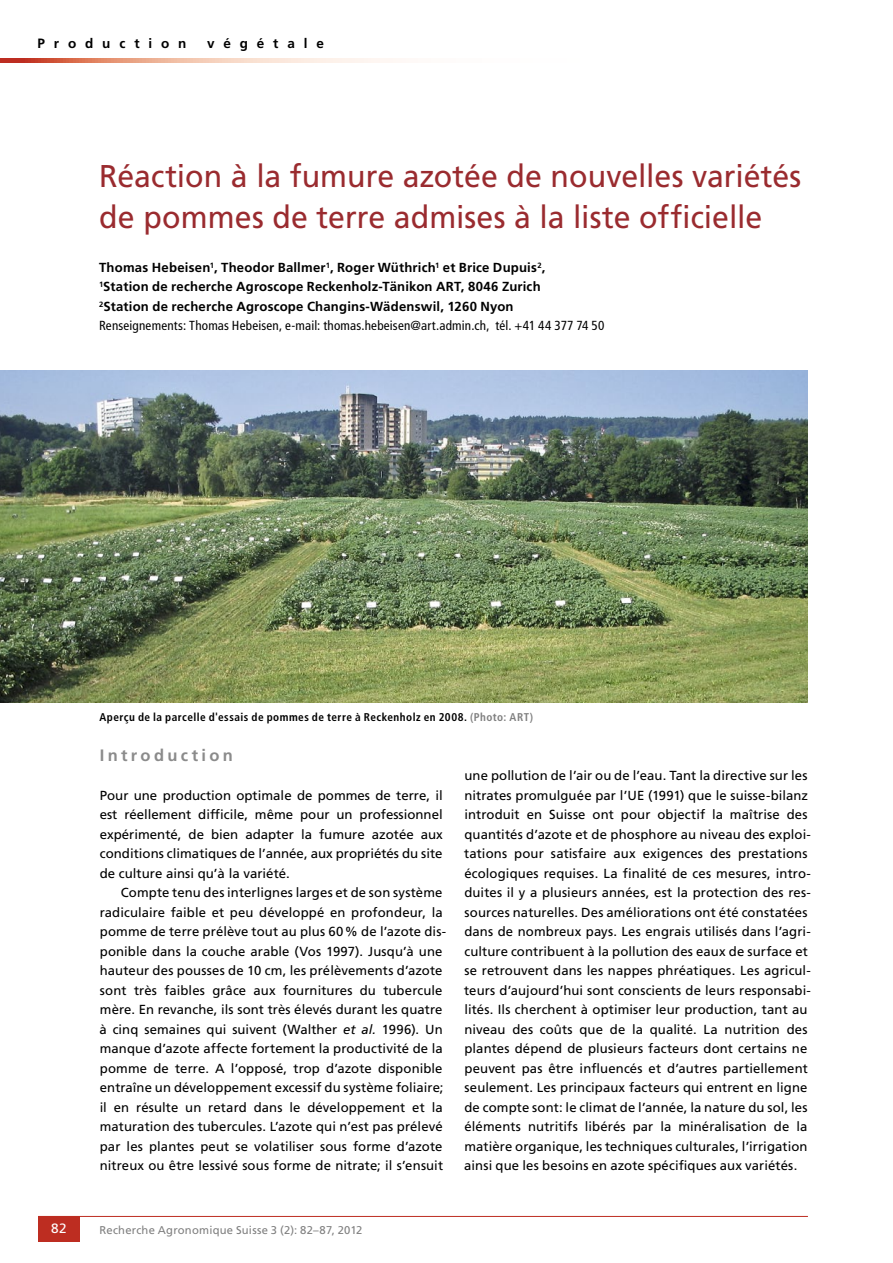
<style>
.page{position:relative;width:893px;height:1263px;background:#fff}
.page>*{position:absolute;margin:0;border:0;box-sizing:border-box;transform-origin:0 0}
.t1{font:31.5px/40.5px "Frutiger LT Std";color:#9a2b2f;scale:.96 1}
.t2{font:700 16.5px "Frutiger LT Std";letter-spacing:.2em;color:#8b8b8b}
.t3{font:700 13.5px "Frutiger LT Std";letter-spacing:.655em;color:#000}
.t4{font:13.5px "Frutiger LT Std";color:#fff}
.t5{font:13.2px/19.5px "Frutiger LT Std";letter-spacing:.01em;color:#000}
.t6{font:700 13.2px/19.5px "Frutiger LT Std";letter-spacing:.015em;color:#000}
.t7{font:700 condensed 11.25px "Frutiger LT Std";letter-spacing:.04em;color:#000}
.t8{font:11.25px "Frutiger LT Std";letter-spacing:.02em;color:#808080}
.s1{font-weight:400;font-stretch:condensed}
.s2{color:#808080}
.s3{font-style:italic}
</style>
<div class="page">
<hr style="left:38px;top:1216px;width:770px;height:1px;background:#bd2d21">
<div style="left:38px;top:1216px;width:42px;height:26px;background:#bd2d21"></div>
<svg style="left:0;top:58px;width:396px;height:5px;background:#ebb2a0"></svg>
<img style="left:0;top:371px;width:808px;height:331px">
<p class="t3" style="left:38px;top:36px;width:150px">Production</p>
<p class="t3" style="left:207px;top:36px;width:118px">végétale</p>
<h1 class="t1" style="left:99px;top:156px;width:733px">Réaction à la fumure azotée de nouvelles variétés de pommes de terre admises à la liste officielle</h1>
<p class="t6" style="left:99px;top:258px;width:507px">Thomas Hebeisen<sup>1</sup>, Theodor Ballmer<sup>1</sup>, Roger Wüthrich<sup>1</sup> et Brice Dupuis<sup>2</sup>,<br><sup>1</sup>Station de recherche Agroscope Reckenholz-Tänikon ART, 8046 Zurich<br><sup>2</sup>Station de recherche Agroscope Changins-Wädenswil, 1260 Nyon<br><span class="s1">Renseignements: Thomas Hebeisen, e-mail: thomas.hebeisen@art.admin.ch, tél. +41 44 377 74 50</span></p>
<p class="t7" style="left:100px;top:711px;width:435px">Aperçu de la parcelle d'essais de pommes de terre à Reckenholz en 2008. <span class="s2">(Photo: ART)</span></p>
<p class="t2" style="left:100px;top:745px;width:135px">Introduction</p>
<p class="t5" style="left:100px;top:785px;width:345px;text-align:justify">Pour une production optimale de pommes de terre, il est réellement difficile, même pour un professionnel expérimenté, de bien adapter la fumure azotée aux conditions climatiques de l’année, aux propriétés du site de culture ainsi qu’à la variété.</p>
<p class="t5" style="left:100px;top:883px;width:348px;text-indent:21px">Compte tenu des interlignes larges et de son système radiculaire faible et peu développé en profondeur, la pomme de terre prélève tout au plus 60% de l’azote dis&shy;ponible dans la couche arable (Vos 1997). Jusqu’à une hauteur des pousses de 10 cm, les prélèvements d’azote sont très faibles grâce aux fournitures du tubercule mère. En revanche, ils sont très élevés durant les quatre à cinq semaines qui suivent (Walther <span class="s3">et al.</span> 1996). Un manque d’azote affecte fortement la productivité de la pomme de terre. A l’opposé, trop d’azote disponible entraîne un développement excessif du système foliaire; il en résulte un retard dans le développement et la maturation des tubercules. L’azote qui n’est pas prélevé par les plantes peut se volatiliser sous forme d’azote nitreux ou être lessivé sous forme de nitrate; il s’ensuit</p>
<p class="t5" style="left:464px;top:766px;width:348px">une pollution de l’air ou de l’eau. Tant la directive sur les nitrates promulguée par l’UE (1991) que le suisse-bilanz introduit en Suisse ont pour objectif la maîtrise des quantités d’azote et de phosphore au niveau des exploi&shy;tations pour satisfaire aux exigences des prestations écologiques requises. La finalité de ces mesures, intro&shy;duites il y a plusieurs années, est la protection des res&shy;sources naturelles. Des améliorations ont été constatées dans de nombreux pays. Les engrais utilisés dans l’agri&shy;culture contribuent à la pollution des eaux de surface et se retrouvent dans les nappes phréatiques. Les agricul&shy;teurs d’aujourd’hui sont conscients de leurs responsabi&shy;lités. Ils cherchent à optimiser leur production, tant au niveau des coûts que de la qualité. La nutrition des plantes dépend de plusieurs facteurs dont certains ne peuvent pas être influencés et d’autres partiellement seulement. Les principaux facteurs qui entrent en ligne de compte sont: le climat de l’année, la nature du sol, les éléments nutritifs libérés par la minéralisation de la matière organique, les techniques culturales, l’irrigation ainsi que les besoins en azote spécifiques aux variétés.</p>
<p class="t4" style="left:51px;top:1221px;width:17px">82</p>
<p class="t8" style="left:99px;top:1223px;width:264px">Recherche Agronomique Suisse 3 (2): 82–87, 2012</p>
</div>
